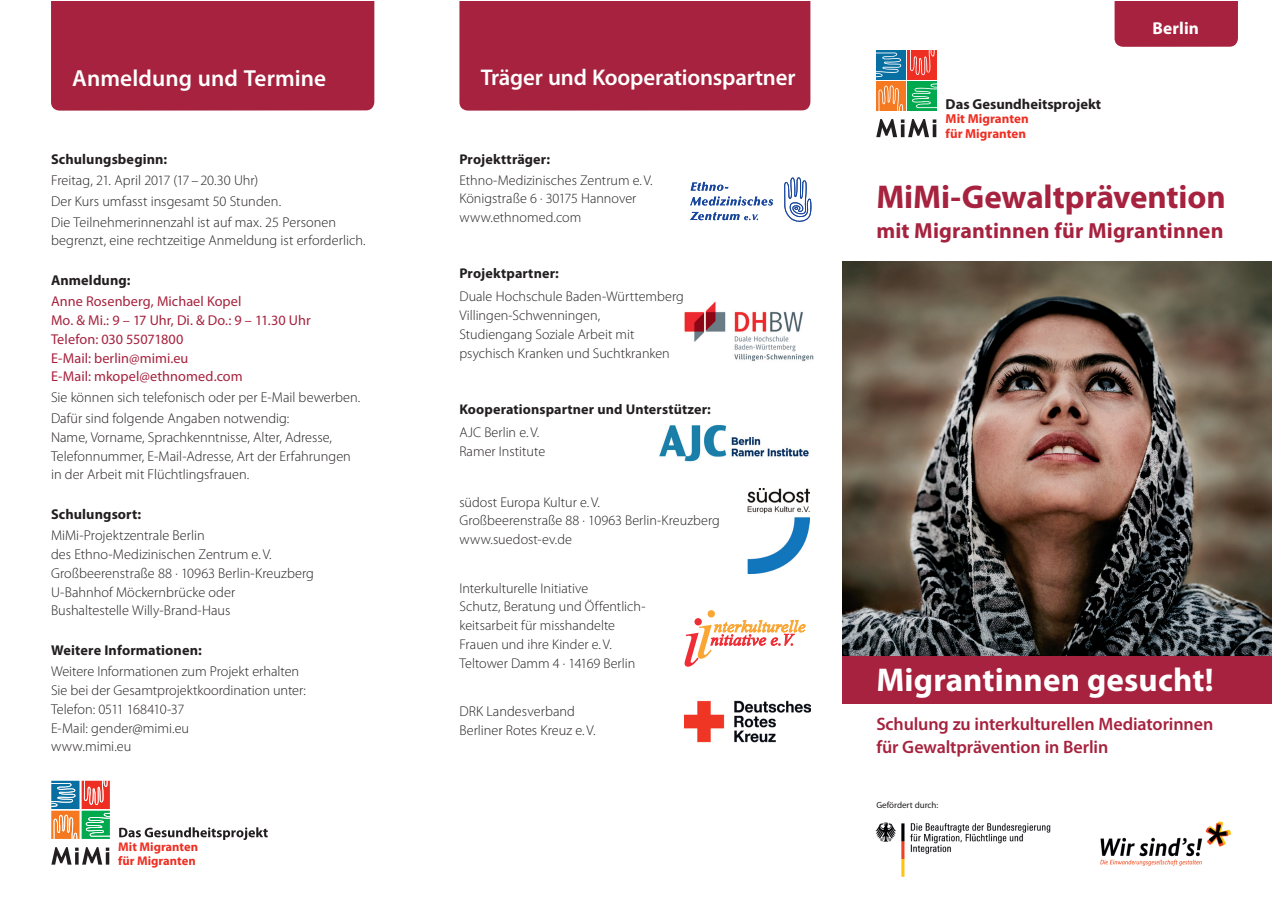
<style>
.page{position:relative;width:1272px;height:902px;background:#fff}
.page>*{position:absolute;margin:0;border:0;box-sizing:border-box;transform-origin:0 0}
.t1{font:700 33px "Myriad Pro";letter-spacing:-.005em;color:#a6223e}
.t2{font:700 33px "Myriad Pro";letter-spacing:.005em;color:#fff}
.t3{font:600 23.25px "Myriad Pro";letter-spacing:.005em;color:#fff}
.t4{font:600 22.8px "Myriad Pro";letter-spacing:-.01em;color:#fff}
.t5{font:700 21.9px "Myriad Pro";letter-spacing:.005em;color:#a6223e}
.t6{font:600 18px/22.5px "Myriad Pro";letter-spacing:-.005em;color:#a6223e}
.t7{font:700 17.25px "Myriad Pro";letter-spacing:.01em;color:#fff}
.t8{font:700 14.4px "Myriad Pro";color:#231f20}
.t9{font:300 14.25px/18.8px "Myriad Pro";color:#231f20}
.t10{font:14.25px/18.8px "Myriad Pro";letter-spacing:.005em;color:#a6223e}
.t11{font:700 14.25px "Myriad Pro";letter-spacing:.01em;color:#231f20}
.t12{font:300 14.1px/18.8px "Myriad Pro";color:#231f20}
.t13{font:700 14.1px "Myriad Pro";letter-spacing:.01em;color:#231f20}
.t14{font:700 13.05px/14.4px "Myriad Pro";color:#ee2e22}
.t15{font:700 12.6px/14px "Myriad Pro";color:#ee2e22}
.t16{font:9px "Myriad Pro";color:#231f20}
</style>
<div class="page">
<div style="left:51px;top:1px;width:323px;height:110px;background:#a6223e"></div>
<div style="left:459px;top:1px;width:351px;height:110px;background:#a6223e"></div>
<img style="left:842px;top:261px;width:428px;height:395px">
<svg style="left:876px;top:119px;width:60px;height:18px"></svg>
<svg style="left:932px;top:124px;width:4px;height:13px"></svg>
<div style="left:876px;top:81px;width:29px;height:29px;background:#f47921"></div>
<svg style="left:878px;top:85px;width:25px;height:25px"></svg>
<div style="left:907px;top:81px;width:29px;height:29px;background:#00a94e"></div>
<svg style="left:911px;top:83px;width:25px;height:25px"></svg>
<div style="left:907px;top:50px;width:29px;height:29px;background:#ee2e22"></div>
<svg style="left:910px;top:50px;width:24px;height:25px"></svg>
<div style="left:876px;top:50px;width:29px;height:29px;background:#086fa2"></div>
<svg style="left:876px;top:52px;width:25px;height:25px"></svg>
<svg style="left:119px;top:827px;width:91px;height:10px"></svg>
<svg style="left:51px;top:847px;width:58px;height:17px"></svg>
<svg style="left:51px;top:780px;width:59px;height:58px;background:#a09880"></svg>
<svg style="left:784px;top:177px;width:27px;height:45px"></svg>
<svg style="left:690px;top:212px;width:68px;height:8px"></svg>
<svg style="left:690px;top:182px;width:83px;height:23px"></svg>
<img style="left:684px;top:301px;width:130px;height:61px">
<img style="left:747px;top:488px;width:62px;height:85px">
<div style="left:1114px;top:1px;width:123px;height:46px;background:#a6223e"></div>
<div style="left:842px;top:656px;width:428px;height:48px;background:#a6223e"></div>
<img style="left:875px;top:822px;width:176px;height:55px">
<img style="left:1100px;top:821px;width:130px;height:44px">
<img style="left:659px;top:425px;width:150px;height:37px">
<svg style="left:684px;top:610px;width:121px;height:56px"></svg>
<img style="left:684px;top:700px;width:126px;height:42px">
<h2 class="t3" style="left:72px;top:65px;width:255px">Anmeldung und Termine</h2>
<h3 class="t4" style="left:480px;top:65px;width:316px">Träger und Kooperationspartner</h3>
<p class="t11" style="left:51px;top:151px;width:118px">Schulungsbeginn:</p>
<p class="t9" style="left:51px;top:170px;width:286px;line-height:20.9px">Freitag, 21. April 2017 (17 – 20.30 Uhr)<br>Der Kurs umfasst insgesamt 50 Stunden.<br>Die Teilnehmerinnenzahl ist auf max. 25 Personen</p>
<p class="t9" style="left:51px;top:231px;width:316px">begrenzt, eine rechtzeitige Anmeldung ist erforderlich.</p>
<p class="t11" style="left:51px;top:272px;width:81px">Anmeldung:</p>
<p class="t10" style="left:51px;top:292px;width:261px">Anne Rosenberg, Michael Kopel<br>Mo. &amp; Mi.: 9 – 17 Uhr, Di. &amp; Do.: 9 – 11.30 Uhr<br>Telefon: 030 55071800<br>E-Mail: berlin@mimi.eu<br>E-Mail: mkopel@ethnomed.com</p>
<p class="t9" style="left:51px;top:387px;width:311px;line-height:20.9px">Sie können sich telefonisch oder per E-Mail bewerben.<br>Dafür sind folgende Angaben notwendig:</p>
<p class="t9" style="left:51px;top:428px;width:301px">Name, Vorname, Sprachkenntnisse, Alter, Adresse,<br>Telefonnummer, E-Mail-Adresse, Art der Erfahrungen in der Arbeit mit Flüchtlingsfrauen.</p>
<p class="t11" style="left:51px;top:506px;width:92px">Schulungsort:</p>
<p class="t9" style="left:51px;top:526px;width:264px">MiMi-Projektzentrale Berlin<br>des Ethno-Medizinischen Zentrum e. V.<br>Großbeerenstraße 88 · 10963 Berlin-Kreuzberg U-Bahnhof Möckernbrücke oder Bushaltestelle Willy-Brand-Haus</p>
<p class="t11" style="left:51px;top:642px;width:152px">Weitere Informationen:</p>
<p class="t9" style="left:51px;top:662px;width:256px">Weitere Informationen zum Projekt erhalten<br>Sie bei der Gesamtprojektkoordination unter:<br>Telefon: 0511 168410-37<br>E-Mail: gender@mimi.eu<br>www.mimi.eu</p>
<p class="t15" style="left:118px;top:839px;width:81px">Mit Migranten für Migranten</p>
<p class="t13" style="left:459px;top:151px;width:92px">Projektträger:</p>
<p class="t12" style="left:459px;top:171px;width:195px">Ethno-Medizinisches Zentrum e. V.<br>Königstraße 6 · 30175 Hannover www.ethnomed.com</p>
<p class="t13" style="left:459px;top:266px;width:101px">Projektpartner:</p>
<p class="t12" style="left:459px;top:287px;width:226px">Duale Hochschule Baden-Württemberg Villingen-Schwenningen,<br>Studiengang Soziale Arbeit mit psychisch Kranken und Suchtkranken</p>
<p class="t13" style="left:459px;top:401px;width:253px">Kooperationspartner und Unterstützer:</p>
<p class="t12" style="left:459px;top:423px;width:87px">AJC Berlin e. V.<br>Ramer Institute</p>
<p class="t12" style="left:459px;top:492px;width:262px">südost Europa Kultur e. V.<br>Großbeerenstraße 88 · 10963 Berlin-Kreuzberg www.suedost-ev.de</p>
<p class="t12" style="left:459px;top:578px;width:188px">Interkulturelle Initiative<br>Schutz, Beratung und Öffentlich&shy;keitsarbeit für misshandelte<br>Frauen und ihre Kinder e. V.<br>Teltower Damm 4 · 14169 Berlin</p>
<p class="t9" style="left:459px;top:702px;width:138px">DRK Landesverband<br>Berliner Rotes Kreuz e. V.</p>
<p class="t8" style="left:945px;top:94px;width:157px">Das Gesundheitsprojekt</p>
<p class="t14" style="left:945px;top:111px;width:84px">Mit Migranten für Migranten</p>
<p class="t7" style="left:1152px;top:19px;width:48px">Berlin</p>
<h1 class="t1" style="left:876px;top:178px;width:351px">MiMi-Gewaltprävention</h1>
<h3 class="t5" style="left:876px;top:218px;width:349px">mit Migrantinnen für Migrantinnen</h3>
<h1 class="t2" style="left:876px;top:661px;width:339px">Migrantinnen gesucht!</h1>
<p class="t6" style="left:876px;top:713px;width:338px">Schulung zu interkulturellen Mediatorinnen für Gewaltprävention in Berlin</p>
<p class="t16" style="left:876px;top:800px;width:64px">Gefördert durch:</p>
</div>
